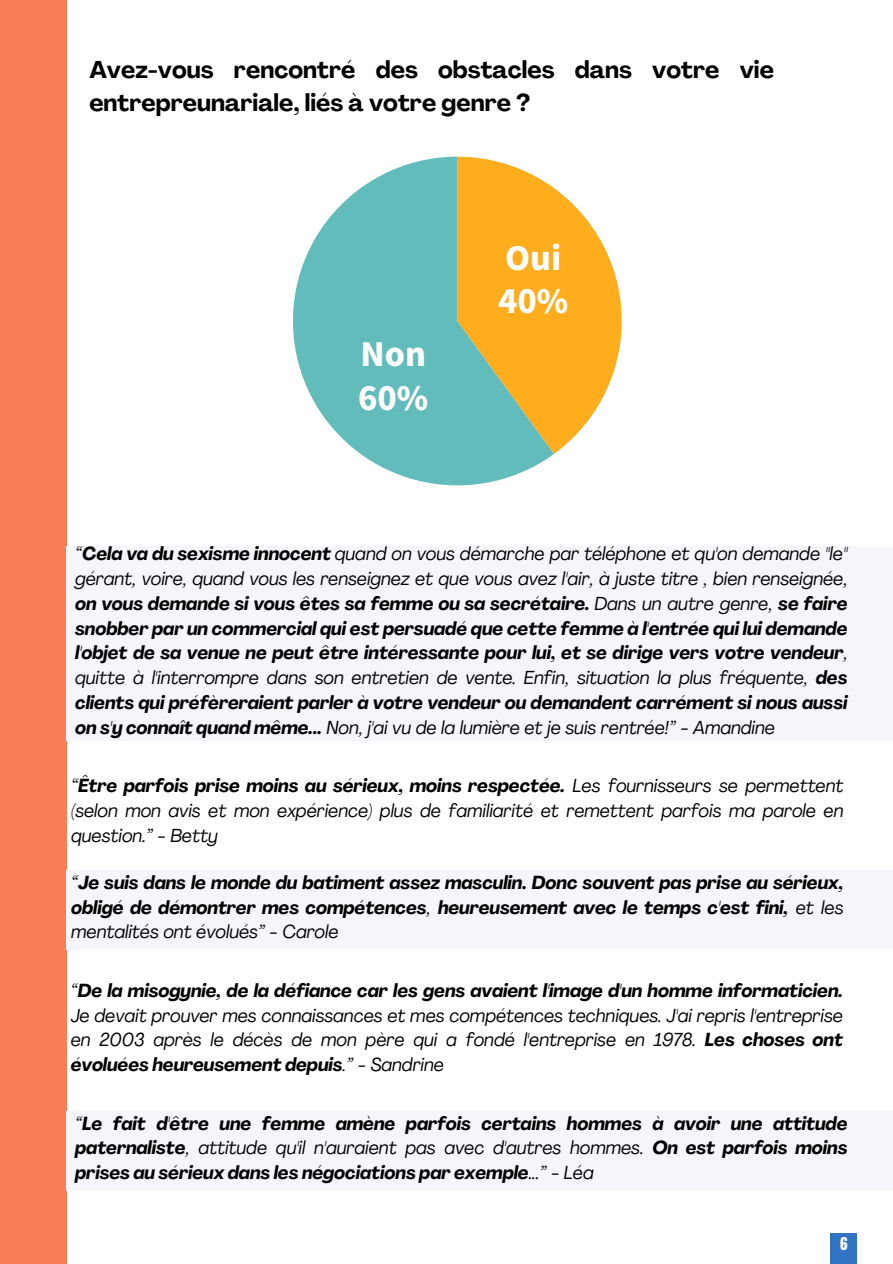
<style>
.page{position:relative;width:893px;height:1264px;background:#fff}
.page>*{position:absolute;margin:0;border:0;box-sizing:border-box;transform-origin:0 0}
.t1{font:800 31.8px/43.8px "Source Han Sans JP";color:#fff}
.t2{font:700 24px/32.7px "Agrandir";color:#000}
.t3{font:italic 700 18.6px/24.8px "Agrandir";color:#000;text-align:justify}
.t4{font:italic 18.6px/24.8px "Agrandir";color:#000;text-align:justify}
.t5{font:15px "Anton";color:#f4f6fc}
.s1{font-weight:400}
.s2{font-weight:700}
</style>
<div class="page">
<div style="left:0;top:0;width:66px;height:1263px;background:#fb7d55"></div>
<div style="left:830px;top:1232px;width:27px;height:31px;background:#3174c3"></div>
<svg style="left:554px;top:188px;width:67px;height:266px;fill:#ffad1c"></svg>
<svg style="left:293px;top:157px;width:261px;height:328px;fill:#62bcbc"></svg>
<div style="left:66px;top:546px;width:826px;height:195px;background:#f4f6fc"></div>
<div style="left:66px;top:870px;width:826px;height:80px;background:#f4f6fc"></div>
<div style="left:66px;top:1111px;width:826px;height:79px;background:#f4f6fc"></div>
<p class="t2" style="left:89px;top:53px;width:686px">Avez-vous rencontré des obstacles dans votre vie entrepreunariale, liés à votre genre ?</p>
<h1 class="t1" style="left:358px;top:333px;width:72px">Non<br>60%</h1>
<h1 class="t1" style="left:498px;top:237px;width:72px">Oui<br>40%</h1>
<p class="t3" style="left:75px;top:541px;width:773px"><span class="s1">“</span>Cela va du sexisme innocent <span class="s1">quand on vous démarche par téléphone et qu'on demande "le" gérant, voire, quand vous les renseignez et que vous avez l'air, à juste titre , bien renseignée, </span>on vous demande si vous êtes sa femme ou sa secrétaire. <span class="s1">Dans un autre genre,</span> se faire snobber par un commercial qui est persuadé que cette femme à l'entrée qui lui demande l'objet de sa venue ne peut être intéressante pour lui, et se dirige vers votre vendeur<span class="s1">, quitte à l'interrompre dans son entretien de vente. Enfin, situation la plus fréquente,</span> des clients qui préfèreraient parler à votre vendeur ou demandent carrément si nous aussi on s'y connaît quand même... <span class="s1">Non, j'ai vu de la lumière et je suis rentrée!” - Amandine</span></p>
<p class="t4" style="left:71px;top:773px;width:773px">“<span class="s2">Être parfois prise moins au sérieux, moins respectée.</span> Les fournisseurs se permettent (selon mon avis et mon expérience) plus de familiarité et remettent parfois ma parole en question.” - Betty</p>
<p class="t3" style="left:71px;top:870px;width:773px"><span class="s1">“</span>Je suis dans le monde du batiment assez masculin. Donc souvent pas prise au sérieux, obligé de démontrer mes compétences<span class="s1">,</span> heureusement avec le temps c'est fini, <span class="s1">et les mentalités ont évolués” - Carole</span></p>
<p class="t4" style="left:71px;top:977px;width:773px">“<span class="s2">De la misogynie, de la défiance car les gens avaient l'image d'un homme informaticien.<br></span>Je devait prouver mes connaissances et mes compétences techniques. J'ai repris l'entreprise en 2003 après le décès de mon père qui a fondé l'entreprise en 1978. <span class="s2">Les choses ont évoluées heureusement depuis</span>.” - Sandrine</p>
<p class="t3" style="left:75px;top:1110px;width:773px"><span class="s1">“</span>Le fait d'être une femme amène parfois certains hommes à avoir une attitude paternaliste<span class="s1">, attitude qu'il n'auraient pas avec d'autres hommes.</span> On est parfois moins prises au sérieux dans les négociations par exemple<span class="s1">...” - Léa</span></p>
<p class="t5" style="left:840px;top:1235px;width:9px">6</p>
</div>
